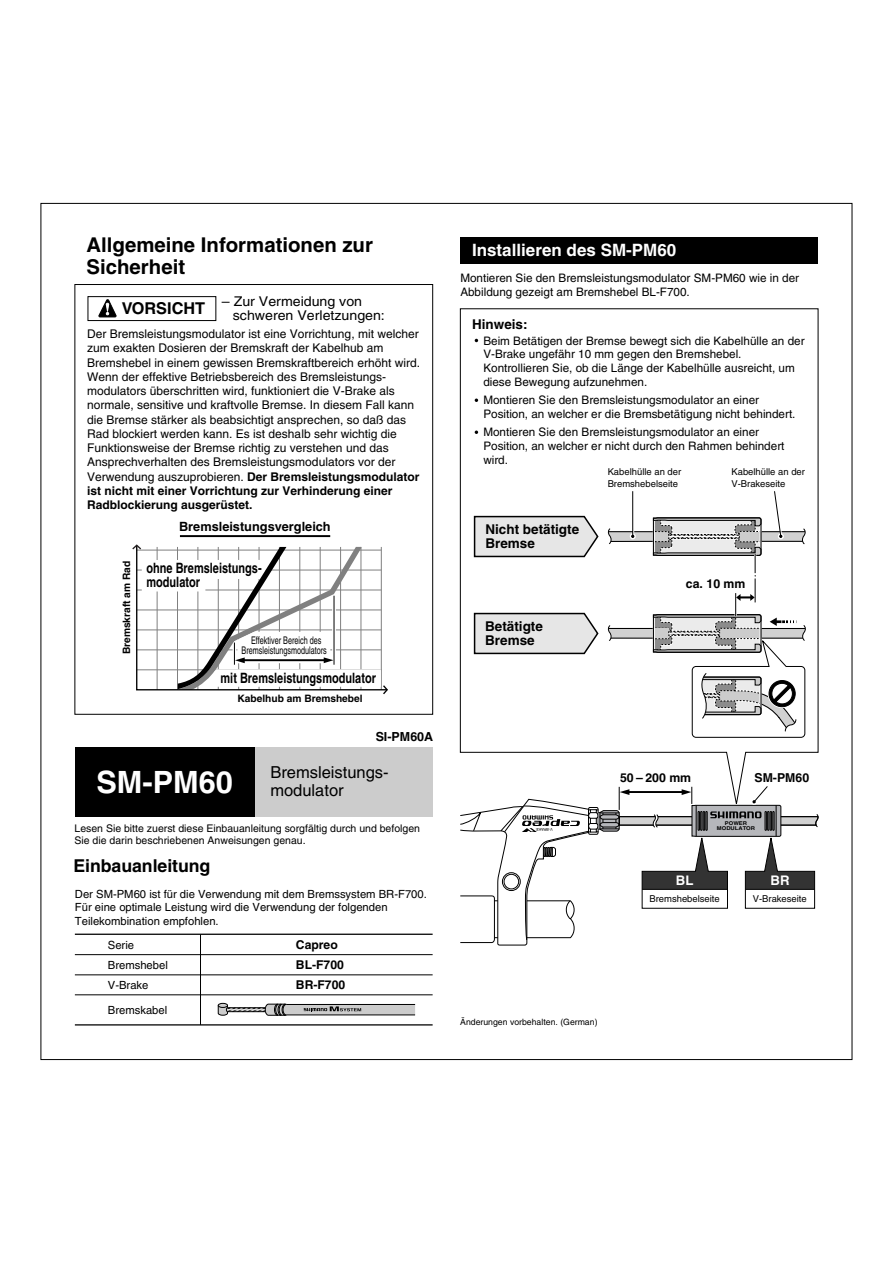
<style>
.page{position:relative;width:893px;height:1263px;background:#fff}
.page>*{position:absolute;margin:0;border:0;box-sizing:border-box;transform-origin:0 0}
.t1{font:700 30.75px "Helvetica";color:#fff}
.t2{font:700 20.4px/22.2px "Helvetica";color:#000}
.t3{font:700 17.7px "Helvetica";letter-spacing:-.005em;color:#000}
.t4{font:700 16.95px "Helvetica";color:#fff}
.t5{font:16.5px/18px "Helvetica";color:#000}
.t6{font:700 16.35px "Helvetica";color:#000}
.t7{font:700 14.25px/14.2px "Helvetica";color:#000;scale:.77 1}
.t8{font:700 13.5px/13.5px "Helvetica";color:#000}
.t9{font:13.5px/14.1px "Helvetica";color:#000;scale:1.05 1}
.t10{font:700 13.2px "Helvetica";color:#fff}
.t11{font:700 12.75px "Helvetica";color:#000}
.t12{font:700 12.45px "Helvetica";color:#000}
.t13{font:700 12.3px "Helvetica";color:#000}
.t14{font:700 12.15px/20.1px "Helvetica";color:#000}
.t15{font:12px/14.2px "Helvetica";color:#000}
.t16{font:11.7px/14px "Helvetica";color:#000}
.t17{font:11.25px/13.5px "Helvetica";color:#000}
.t18{font:10.5px/12.5px "Helvetica";color:#000}
.t19{font:10.5px/10.2px "Helvetica";color:#000;text-align:center;scale:.69 1}
.t20{font:700 10.2px "Helvetica";color:#000}
.t21{font:9.45px/11.6px "Helvetica";color:#000}
.t22{font:8.7px "Helvetica";color:#000}
.t23{font:700 5.25px/4.9px "Helvetica";color:#000;text-align:center;scale:1.12 1}
.t24{font:3.75px "Helvetica";color:#000}
.s1{font-weight:700}
</style>
<div class="page">
<hr style="left:180px;top:535px;width:150px;height:2px;background:#000">
<svg style="left:132px;top:544px;width:256px;height:151px"></svg>
<div style="left:460px;top:237px;width:358px;height:27px;background:#000"></div>
<svg style="left:460px;top:308px;width:359px;height:477px"></svg>
<div style="left:74px;top:284px;width:359px;height:431px;border:1px solid #000"></div>
<div style="left:253px;top:747px;width:180px;height:69px;background:#ccc"></div>
<div style="left:75px;top:747px;width:179px;height:69px;background:#000"></div>
<svg style="left:475px;top:398px;width:3px;height:4px"></svg>
<svg style="left:475px;top:430px;width:3px;height:4px"></svg>
<svg style="left:473px;top:612px;width:126px;height:43px;background:#d4d4d4"></svg>
<svg style="left:608px;top:490px;width:198px;height:88px"></svg>
<div style="left:88px;top:296px;width:128px;height:25px;border:1px solid #000"></div>
<svg style="left:98px;top:299px;width:19px;height:18px"></svg>
<svg style="left:217px;top:1002px;width:198px;height:14px"></svg>
<hr style="left:75px;top:933px;width:358px;height:2px;background:#000">
<hr style="left:75px;top:954px;width:358px;height:1px;background:#000">
<hr style="left:75px;top:994px;width:358px;height:1px;background:#000">
<hr style="left:75px;top:974px;width:358px;height:1px;background:#000">
<hr style="left:75px;top:1024px;width:358px;height:1px;background:#000">
<hr style="left:200px;top:934px;width:1px;height:91px;background:#000">
<svg style="left:460px;top:785px;width:359px;height:161px"></svg>
<hr style="left:745px;top:889px;width:70px;height:1px;background:#000">
<h2 class="t2" style="left:87px;top:236px;width:288px">Allgemeine Informationen zur<br>Sicherheit</h2>
<h3 class="t6" style="left:122px;top:303px;width:85px">VORSICHT</h3>
<p class="t9" style="left:233px;top:296px;width:146px;text-indent:-11px">– Zur Vermeidung von schweren Verletzungen:</p>
<p class="t15" style="left:87px;top:328px;width:334px">Der Bremsleistungsmodulator ist eine Vorrichtung, mit welcher zum exakten Dosieren der Bremskraft der Kabelhub am Bremshebel in einem gewissen Bremskraftbereich erhöht wird.<br>Wenn der effektive Betriebsbereich des Bremsleistungs&shy;modulators überschritten wird, funktioniert die V-Brake als normale, sensitive und kraftvolle Bremse. In diesem Fall kann die Bremse stärker als beabsichtigt ansprechen, so daß das Rad blockiert werden kann. Es ist deshalb sehr wichtig die Funktionsweise der Bremse richtig zu verstehen und das Ansprechverhalten des Bremsleistungsmodulators vor der Verwendung auszuprobieren. <span class="s1">Der Bremsleistungsmodulator ist nicht mit einer Vorrichtung zur Verhinderung einer Radblockierung ausgerüstet.</span></p>
<p class="t20" style="left:123px;top:654px;width:95px;rotate:-90deg">Bremskraft am Rad</p>
<p class="t11" style="left:179px;top:522px;width:153px">Bremsleistungsvergleich</p>
<p class="t7" style="left:146px;top:562px;width:151px">ohne Bremsleistungs&shy;modulator</p>
<p class="t19" style="left:242px;top:636px;width:125px">Effektiver Bereich des<br>Bremsleistungsmodulators</p>
<p class="t7" style="left:221px;top:672px;width:203px">mit Bremsleistungsmodulator</p>
<p class="t20" style="left:237px;top:695px;width:127px">Kabelhub am Bremshebel</p>
<p class="t12" style="left:376px;top:732px;width:59px">SI-PM60A</p>
<h1 class="t1" style="left:96px;top:771px;width:138px">SM-PM60</h1>
<h3 class="t5" style="left:270px;top:765px;width:120px">Bremsleistungs&shy;modulator</h3>
<p class="t18" style="left:75px;top:823px;width:347px">Lesen Sie bitte zuerst diese Einbauanleitung sorgfältig durch und befolgen<br>Sie die darin beschriebenen Anweisungen genau.</p>
<h3 class="t3" style="left:74px;top:860px;width:138px">Einbauanleitung</h3>
<p class="t17" style="left:75px;top:888px;width:353px">Der SM-PM60 ist für die Verwendung mit dem Bremssystem BR-F700.<br>Für eine optimale Leistung wird die Verwendung der folgenden<br>Teilekombination empfohlen.</p>
<p class="t17" style="left:108px;top:936px;width:62px;line-height:20.1px">Serie<br>Bremshebel<br>V-Brake</p>
<p class="t17" style="left:108px;top:1004px;width:61px">Bremskabel</p>
<p class="t14" style="left:296px;top:936px;width:51px">Capreo<br>BL-F700<br>BR-F700</p>
<h3 class="t4" style="left:472px;top:244px;width:206px">Installieren des SM-PM60</h3>
<p class="t16" style="left:460px;top:272px;width:340px">Montieren Sie den Bremsleistungsmodulator SM-PM60 wie in der<br>Abbildung gezeigt am Bremshebel BL-F700.</p>
<p class="t16" style="left:483px;top:335px;width:323px">Beim Betätigen der Bremse bewegt sich die Kabelhülle an der V-Brake ungefähr 10 mm gegen den Bremshebel.<br>Kontrollieren Sie, ob die Länge der Kabelhülle ausreicht, um diese Bewegung aufzunehmen.</p>
<p class="t16" style="left:483px;top:394px;width:314px">Montieren Sie den Bremsleistungsmodulator an einer<br>Position, an welcher er die Bremsbetätigung nicht behindert.</p>
<p class="t16" style="left:483px;top:426px;width:303px">Montieren Sie den Bremsleistungsmodulator an einer<br>Position, an welcher er nicht durch den Rahmen behindert wird.</p>
<p class="t8" style="left:472px;top:319px;width:57px">Hinweis:</p>
<p class="t8" style="left:485px;top:524px;width:95px">Nicht betätigte<br>Bremse</p>
<p class="t8" style="left:485px;top:621px;width:59px">Betätigte<br>Bremse</p>
<p class="t21" style="left:608px;top:467px;width:75px">Kabelhülle an der<br>Bremshebelseite</p>
<p class="t21" style="left:731px;top:467px;width:75px">Kabelhülle an der<br>V-Brakeseite</p>
<p class="t13" style="left:686px;top:579px;width:61px">ca. 10 mm</p>
<p class="t13" style="left:620px;top:773px;width:73px">50 – 200 mm</p>
<p class="t13" style="left:754px;top:773px;width:56px">SM-PM60</p>
<p class="t24" style="left:553px;top:831px;width:18px;rotate:-180deg">V-BRAKE</p>
<p class="t23" style="left:717px;top:822px;width:36px">POWER<br>MODULATOR</p>
<p class="t22" style="left:460px;top:1018px;width:139px">Änderungen vorbehalten. (German)</p>
<p class="t10" style="left:676px;top:876px;width:19px">BL</p>
<p class="t10" style="left:770px;top:876px;width:21px">BR</p>
<p class="t21" style="left:649px;top:894px;width:72px">Bremshebelseite</p>
<p class="t21" style="left:753px;top:894px;width:56px">V-Brakeseite</p>
</div>
